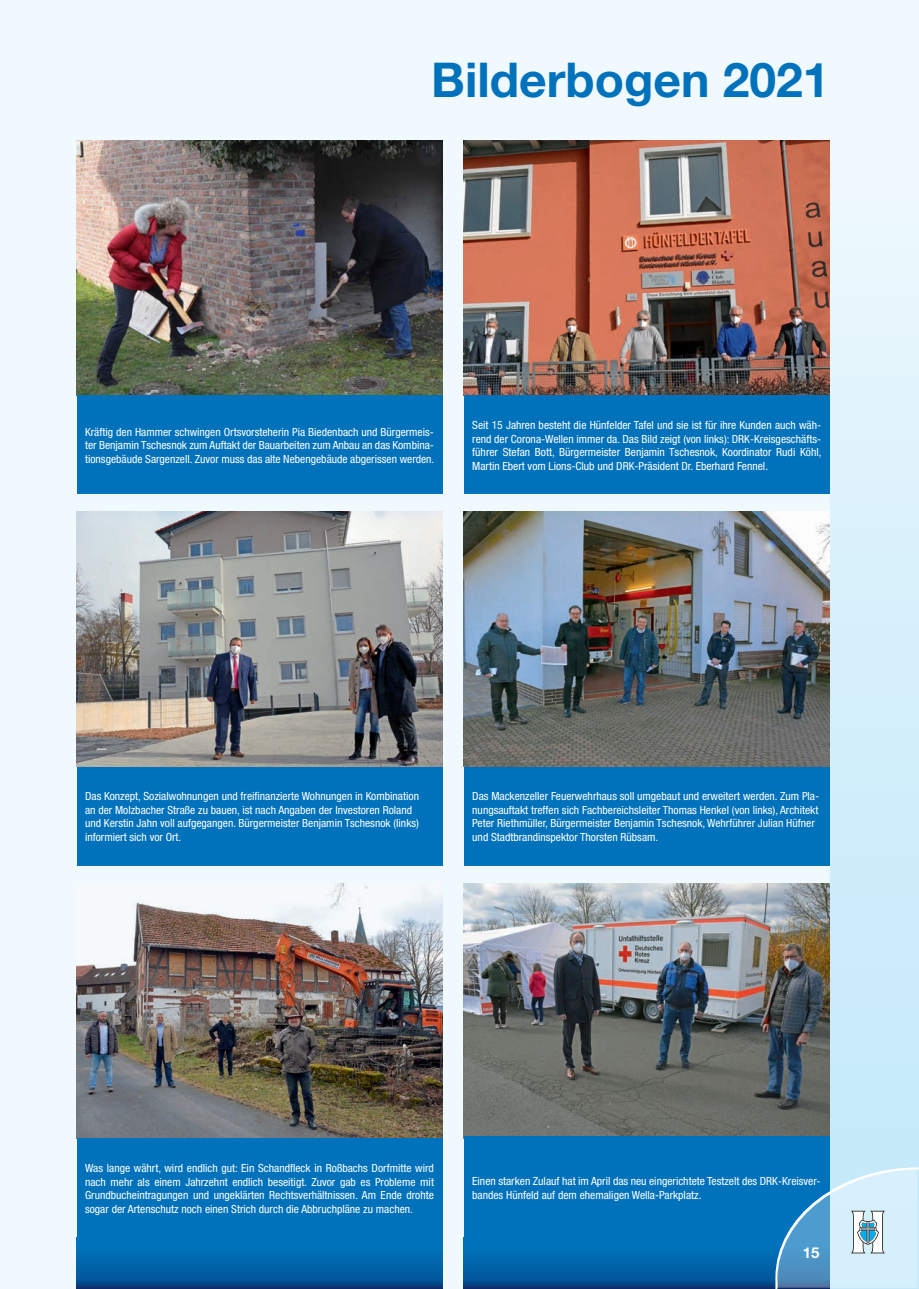
<style>
.page{position:relative;width:919px;height:1289px;background:#fff}
.page>*{position:absolute;margin:0;border:0;box-sizing:border-box;transform-origin:0 0}
.t1{font:700 48px "Helvetica Neue";color:#0072bc}
.t2{font:700 15px "Helvetica Neue";color:#fff}
.t3{font:condensed 11.25px/13.5px "Helvetica Neue";color:#fff;text-align:justify}
</style>
<div class="page">
<div style="left:0;top:0;width:829px;height:1288px;background:#f0f9fd"></div>
<div style="left:829px;top:0;width:89px;height:1288px;background:linear-gradient(to bottom,#f3fafd,#bee7fa)"></div>
<svg style="left:77px;top:1236px;width:365px;height:52px;background:#0162a8"></svg>
<svg style="left:463px;top:1238px;width:312px;height:50px;background:#0161a7"></svg>
<img style="left:77px;top:140px;width:365px;height:255px">
<div style="left:77px;top:395px;width:365px;height:99px;background:#0072bc"></div>
<img style="left:463px;top:883px;width:366px;height:253px">
<div style="left:463px;top:1136px;width:366px;height:102px;background:#0072bc"></div>
<img style="left:77px;top:511px;width:365px;height:255px">
<div style="left:77px;top:766px;width:365px;height:99px;background:#0072bc"></div>
<img style="left:77px;top:883px;width:365px;height:255px">
<div style="left:77px;top:1138px;width:365px;height:98px;background:#0072bc"></div>
<img style="left:463px;top:140px;width:366px;height:255px">
<div style="left:463px;top:395px;width:366px;height:99px;background:#0072bc"></div>
<img style="left:463px;top:511px;width:366px;height:255px">
<div style="left:463px;top:766px;width:366px;height:99px;background:#0072bc"></div>
<svg style="left:775px;top:1167px;width:143px;height:121px"></svg>
<h1 class="t1" style="left:431px;top:50px;width:400px">Bilderbogen 2021</h1>
<p class="t3" style="left:85px;top:425px;width:351px">Kräftig den Hammer schwingen Ortsvorsteherin Pia Biedenbach und Bürgermeis&shy;ter Benjamin Tschesnok zum Auftakt der Bauarbeiten zum Anbau an das Kombina&shy;tionsgebäude Sargenzell. Zuvor muss das alte Nebengebäude abgerissen werden.</p>
<p class="t3" style="left:472px;top:418px;width:351px">Seit 15 Jahren besteht die Hünfelder Tafel und sie ist für ihre Kunden auch wäh&shy;rend der Corona-Wellen immer da. Das Bild zeigt (von links): DRK-Kreisgeschäfts&shy;führer Stefan Bott, Bürgermeister Benjamin Tschesnok, Koordinator Rudi Köhl, Martin Ebert vom Lions-Club und DRK-Präsident Dr. Eberhard Fennel.</p>
<p class="t3" style="left:85px;top:789px;width:335px;text-align:left">Das Konzept, Sozialwohnungen und freifinanzierte Wohnungen in Kombination an der Molzbacher Straße zu bauen, ist nach Angaben der Investoren Roland und Kerstin Jahn voll aufgegangen. Bürgermeister Benjamin Tschesnok (links) informiert sich vor Ort.</p>
<p class="t3" style="left:472px;top:789px;width:348px;text-align:left">Das Mackenzeller Feuerwehrhaus soll umgebaut und erweitert werden. Zum Pla&shy;nungsauftakt treffen sich Fachbereichsleiter Thomas Henkel (von links), Architekt Peter Riethmüller, Bürgermeister Benjamin Tschesnok, Wehrführer Julian Hüfner und Stadtbrandinspektor Thorsten Rübsam.</p>
<p class="t3" style="left:85px;top:1161px;width:350px">Was lange währt, wird endlich gut: Ein Schandfleck in Roßbachs Dorfmitte wird nach mehr als einem Jahrzehnt endlich beseitigt. Zuvor gab es Probleme mit Grundbucheintragungen und ungeklärten Rechtsverhältnissen. Am Ende drohte sogar der Artenschutz noch einen Strich durch die Abbruchpläne zu machen.</p>
<p class="t3" style="left:472px;top:1174px;width:349px">Einen starken Zulauf hat im April das neu eingerichtete Testzelt des DRK-Kreisver&shy;bandes Hünfeld auf dem ehemaligen Wella-Parkplatz.</p>
<h2 class="t2" style="left:802px;top:1243px;width:18px">15</h2>
</div>
